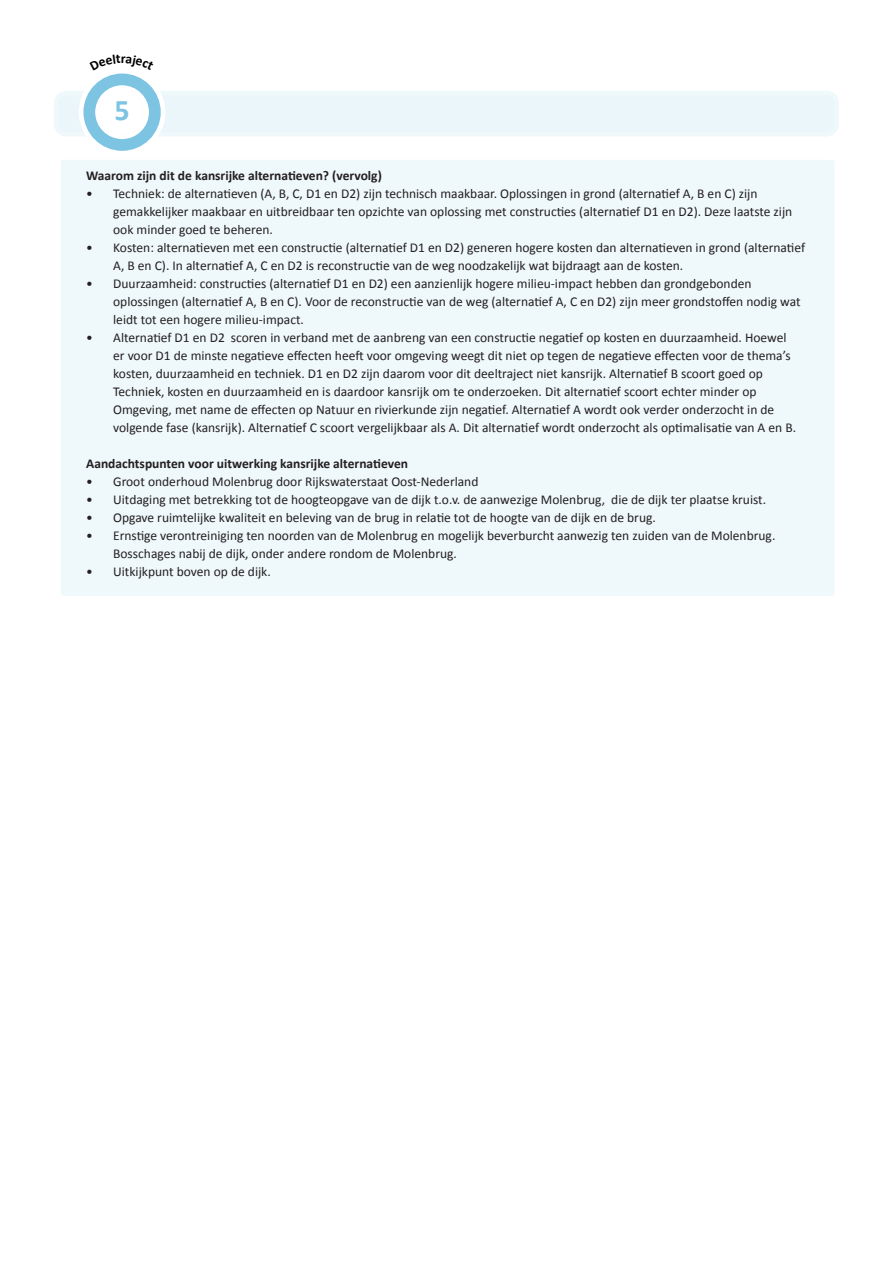
<style>
.page{position:relative;width:893px;height:1263px;background:#fff}
.page>*{position:absolute;margin:0;border:0;box-sizing:border-box;transform-origin:0 0}
.t1{font:700 30px "Calibri";color:#7dc4e3}
.t2{font:13.5px/18px "Calibri";color:#231f20}
.t3{font:700 13.5px "Calibri";color:#231f20}
</style>
<div class="page">
<div style="left:56px;top:93px;width:781px;height:41px;background:#ebf6fa;border-radius:10px"></div>
<div style="left:54px;top:91px;width:785px;height:45px;border:4px solid #bfe3f2;border-radius:10px"></div>
<div style="left:61px;top:160px;width:773px;height:436px;background:#eff8fb"></div>
<svg style="left:79px;top:73px;width:86px;height:78px"></svg>
<p class="t1" style="left:114px;top:89px;width:17px">5</p>
<p class="t3" style="left:86px;top:166px;width:297px">Waarom zijn dit de kansrijke alternatieven? (vervolg)</p>
<p class="t2" style="left:113px;top:184px;width:681px;text-indent:-27px">• Techniek: de alternatieven (A, B, C, D1 en D2) zijn technisch maakbaar. Oplossingen in grond (alternatief A, B en C) zijn gemakkelijker maakbaar en uitbreidbaar ten opzichte van oplossing met constructies (alternatief D1 en D2). Deze laatste zijn ook minder goed te beheren.</p>
<p class="t2" style="left:113px;top:238px;width:693px;text-indent:-27px">• Kosten: alternatieven met een constructie (alternatief D1 en D2) generen hogere kosten dan alternatieven in grond (alternatief<br>A, B en C). In alternatief A, C en D2 is reconstructie van de weg noodzakelijk wat bijdraagt aan de kosten.</p>
<p class="t2" style="left:113px;top:274px;width:689px;text-indent:-27px">• Duurzaamheid: constructies (alternatief D1 en D2) een aanzienlijk hogere milieu-impact hebben dan grondgebonden oplossingen (alternatief A, B en C). Voor de reconstructie van de weg (alternatief A, C en D2) zijn meer grondstoffen nodig wat leidt tot een hogere milieu-impact.</p>
<p class="t2" style="left:113px;top:328px;width:684px;text-indent:-27px">• Alternatief D1 en D2 scoren in verband met de aanbreng van een constructie negatief op kosten en duurzaamheid. Hoewel er voor D1 de minste negatieve effecten heeft voor omgeving weegt dit niet op tegen de negatieve effecten voor de thema’s kosten, duurzaamheid en techniek. D1 en D2 zijn daarom voor dit deeltraject niet kansrijk. Alternatief B scoort goed op Techniek, kosten en duurzaamheid en is daardoor kansrijk om te onderzoeken. Dit alternatief scoort echter minder op Omgeving, met name de effecten op Natuur en rivierkunde zijn negatief. Alternatief A wordt ook verder onderzocht in de volgende fase (kansrijk). Alternatief C scoort vergelijkbaar als A. Dit alternatief wordt onderzocht als optimalisatie van A en B.</p>
<p class="t3" style="left:86px;top:454px;width:323px">Aandachtspunten voor uitwerking kansrijke alternatieven</p>
<p class="t2" style="left:86px;top:472px;width:394px">• Groot onderhoud Molenbrug door Rijkswaterstaat Oost-Nederland</p>
<p class="t2" style="left:86px;top:490px;width:681px">• Uitdaging met betrekking tot de hoogteopgave van de dijk t.o.v. de aanwezige Molenbrug, die de dijk ter plaatse kruist.</p>
<p class="t2" style="left:86px;top:508px;width:571px">• Opgave ruimtelijke kwaliteit en beleving van de brug in relatie tot de hoogte van de dijk en de brug.</p>
<p class="t2" style="left:113px;top:526px;width:664px;text-indent:-27px">• Ernstige verontreiniging ten noorden van de Molenbrug en mogelijk beverburcht aanwezig ten zuiden van de Molenbrug.<br>Bosschages nabij de dijk, onder andere rondom de Molenbrug.</p>
<p class="t2" style="left:86px;top:562px;width:186px">• Uitkijkpunt boven op de dijk.</p>
</div>
